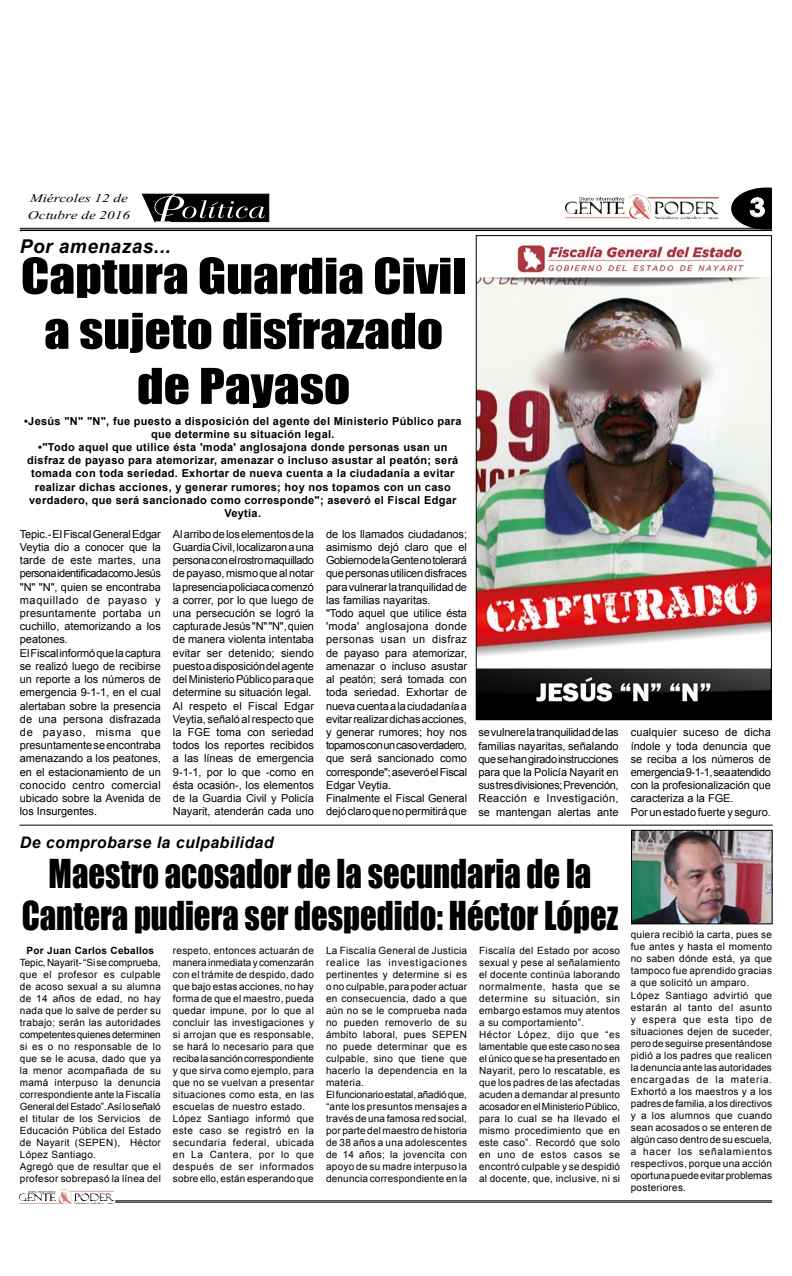
<style>
.page{position:relative;width:792px;height:1276px;background:#fff}
.page>*{position:absolute;margin:0;border:0;box-sizing:border-box;transform-origin:0 0}
.t1{font:45.5px/55.1px "Impact";color:#000;text-align:center;scale:1.13 1}
.t2{font:36.6px/42.2px "Impact";color:#000;text-align:center;scale:.89 1}
.t3{font:700 25.2px "Century Gothic";color:#fff;scale:1.14 1}
.t4{font:italic 700 19px "Arial";letter-spacing:.03em;color:#000}
.t5{font:italic 700 15.9px "Arial";letter-spacing:.03em;color:#000}
.t6{font:14.6px/17.6px "Vijaya";color:#000;scale:1.29 1}
.t7{font:11px/13.2px "Arial";color:#000}
.t8{font:700 11px/13.2px "Arial";letter-spacing:.03em;color:#000;text-align:center}
.t9{font:10px/12px "Arial";letter-spacing:.03em;color:#000}
.t10{font:700 10px "Arial";letter-spacing:.03em;color:#000}
</style>
<div class="page">
<img style="left:633px;top:215px;width:15px;height:2px">
<svg style="left:731px;top:187px;width:41px;height:41px"></svg>
<hr style="left:20px;top:228px;width:752px;height:1px;background:#000">
<hr style="left:20px;top:229px;width:752px;height:2px;background:#000">
<img style="left:627px;top:195px;width:23px;height:20px">
<hr style="left:115px;top:1200px;width:657px;height:1px;background:#000">
<hr style="left:115px;top:1201px;width:657px;height:1px;background:#000">
<img style="left:57px;top:1189px;width:15px;height:12px">
<svg style="left:141px;top:193px;width:129px;height:30px;background:#3e3e3e"></svg>
<hr style="left:20px;top:824px;width:752px;height:1px;background:#000">
<img style="left:478px;top:244px;width:292px;height:474px">
<div style="left:476px;top:235px;width:296px;height:485px;border:1px solid #000"></div>
<img style="left:633px;top:832px;width:138px;height:90px">
<div style="left:631px;top:830px;width:142px;height:94px;border:1px solid #000"></div>
<h3 class="t6" style="left:28px;top:187px;width:81px">Miércoles 12 de<br>Octubre de 2016</h3>
<h1 class="t1" style="left:21px;top:247px;width:396px">Captura Guardia Civil a sujeto disfrazado de Payaso</h1>
<h3 class="t4" style="left:20px;top:234px;width:153px">Por amenazas...</h3>
<p class="t8" style="left:24px;top:414px;width:439px">•Jesús "N" "N", fue puesto a disposición del agente del Ministerio Público para que determine su situación legal.</p>
<p class="t8" style="left:27px;top:441px;width:433px">•"Todo aquel que utilice ésta 'moda' anglosajona donde personas usan un disfraz de payaso para atemorizar, amenazar o incluso asustar al peatón; será tomada con toda seriedad. Exhortar de nueva cuenta a la ciudadanía a evitar realizar dichas acciones, y generar rumores; hoy nos topamos con un caso verdadero, que será sancionado como corresponde"; aseveró el Fiscal Edgar Veytia.</p>
<p class="t7" style="left:20px;top:527px;width:143px">Tepic.- El Fiscal General Edgar<br>Veytia dio a conocer que la tarde de este martes, una persona identificada como Jesús "N" "N", quien se encontraba maquillado de payaso y presuntamente portaba un cuchillo, atemorizando a los peatones.<br>El Fiscal informó que la captura se realizó luego de recibirse un reporte a los números de emergencia 9-1-1, en el cual alertaban sobre la presencia de una persona disfrazada de payaso, misma que presuntamente se encontraba amenazando a los peatones, en el estacionamiento de un conocido centro comercial ubicado sobre la Avenida de los Insurgentes.</p>
<p class="t7" style="left:173px;top:527px;width:143px">Al arribo de los elementos de la<br>Guardia Civil, localizaron a una persona con el rostro maquillado de payaso, mismo que al notar la presencia policiaca comenzó a correr, por lo que luego de una persecución se logró la captura de Jesús "N" "N", quien de manera violenta intentaba evitar ser detenido; siendo puesto a disposición del agente del Ministerio Público para que determine su situación legal.<br>Al respeto el Fiscal Edgar<br>Veytia, señaló al respecto que la FGE toma con seriedad todos los reportes recibidos a las líneas de emergencia<br>9-1-1, por lo que -como en ésta ocasión-, los elementos de la Guardia Civil y Policía<br>Nayarit, atenderán cada uno</p>
<p class="t7" style="left:326px;top:527px;width:143px">de los llamados ciudadanos; asimismo dejó claro que el<br>Gobierno de la Gente no tolerará que personas utilicen disfraces para vulnerar la tranquilidad de las familias nayaritas.<br>"Todo aquel que utilice ésta 'moda' anglosajona donde personas usan un disfraz de payaso para atemorizar, amenazar o incluso asustar al peatón; será tomada con toda seriedad. Exhortar de nueva cuenta a la ciudadanía a evitar realizar dichas acciones, y generar rumores; hoy nos topamos con un caso verdadero, que será sancionado como corresponde"; aseveró el Fiscal<br>Edgar Veytia.<br>Finalmente el Fiscal General dejó claro que no permitirá que</p>
<h3 class="t5" style="left:20px;top:831px;width:255px">De comprobarse la culpabilidad</h3>
<h3 class="t3" style="left:749px;top:188px;width:16px">3</h3>
<p class="t7" style="left:478px;top:726px;width:142px;text-align:justify">se vulnere la tranquilidad de las familias nayaritas, señalando que se han girado instrucciones para que la Policía Nayarit en sus tres divisiones; Prevención, Reacción e Investigación, se mantengan alertas ante</p>
<p class="t7" style="left:631px;top:726px;width:142px">cualquier suceso de dicha índole y toda denuncia que se reciba a los números de emergencia 9-1-1, sea atendido con la profesionalización que caracteriza a la FGE.<br>Por un estado fuerte y seguro.</p>
<h2 class="t2" style="left:22px;top:851px;width:672px">Maestro acosador de la secundaria de la<br>Cantera pudiera ser despedido: Héctor López</h2>
<p class="t10" style="left:27px;top:943px;width:129px">Por Juan Carlos Ceballos</p>
<p class="t9" style="left:20px;top:956px;width:143px">Tepic, Nayarit- “Si se comprueba, que el profesor es culpable de acoso sexual a su alumna de 14 años de edad, no hay nada que lo salve de perder su trabajo; serán las autoridades competentes quienes determinen si es o no responsable de lo que se le acusa, dado que ya la menor acompañada de su mamá interpuso la denuncia correspondiente ante la Fiscalía<br>General del Estado”. Así lo señaló el titular de los Servicios de<br>Educación Pública del Estado de Nayarit (SEPEN), Héctor<br>López Santiago.<br>Agregó que de resultar que el profesor sobrepasó la línea del</p>
<p class="t9" style="left:173px;top:944px;width:143px">respeto, entonces actuarán de manera inmediata y comenzarán con el trámite de despido, dado que bajo estas acciones, no hay forma de que el maestro, pueda quedar impune, por lo que al concluir las investigaciones y si arrojan que es responsable, se hará lo necesario para que reciba la sanción correspondiente y que sirva como ejemplo, para que no se vuelvan a presentar situaciones como esta, en las escuelas de nuestro estado.<br>López Santiago informó que este caso se registró en la secundaria federal, ubicada en La Cantera, por lo que después de ser informados sobre ello, están esperando que</p>
<p class="t9" style="left:326px;top:944px;width:143px">La Fiscalía General de Justicia realice las investigaciones pertinentes y determine si es o no culpable, para poder actuar en consecuencia, dado a que aún no se le comprueba nada no pueden removerlo de su ámbito laboral, pues SEPEN no puede determinar que es culpable, sino que tiene que hacerlo la dependencia en la materia.<br>El funcionario estatal, añadió que, “ante los presuntos mensajes a través de una famosa red social, por parte del maestro de historia de 38 años a una adolescentes de 14 años; la jovencita con apoyo de su madre interpuso la denuncia correspondiente en la</p>
<p class="t9" style="left:479px;top:944px;width:143px">Fiscalía del Estado por acoso sexual y pese al señalamiento el docente continúa laborando normalmente, hasta que se determine su situación, sin embargo estamos muy atentos a su comportamiento”.<br>Héctor López, dijo que “es lamentable que este caso no sea el único que se ha presentado en<br>Nayarit, pero lo rescatable, es que los padres de las afectadas acuden a demandar al presunto acosador en el Ministerio Público, para lo cual se ha llevado el mismo procedimiento que en este caso”. Recordó que solo en uno de estos casos se encontró culpable y se despidió al docente, que, inclusive, ni si</p>
<p class="t9" style="left:631px;top:929px;width:143px">quiera recibió la carta, pues se fue antes y hasta el momento no saben dónde está, ya que tampoco fue aprendido gracias a que solicitó un amparo.<br>López Santiago advirtió que estarán al tanto del asunto y espera que esta tipo de situaciones dejen de suceder, pero de seguirse presentándose pidió a los padres que realicen la denuncia ante las autoridades encargadas de la materia.<br>Exhortó a los maestros y a los padres de familia, a los directivos y a los alumnos que cuando sean acosados o se enteren de algún caso dentro de su escuela, a hacer los señalamientos respectivos, porque una acción oportuna puede evitar problemas posteriores.</p>
</div>
